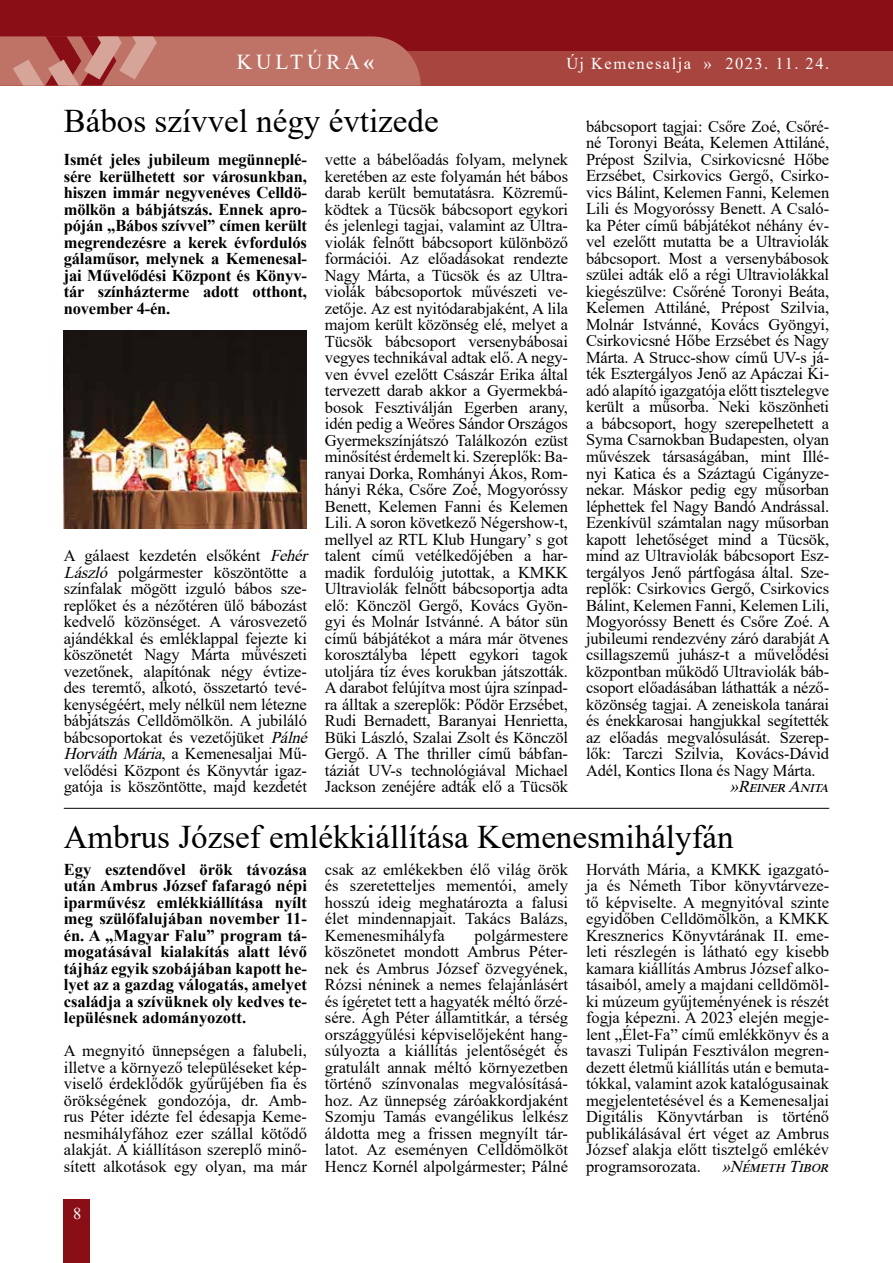
<style>
.page{position:relative;width:893px;height:1263px;background:#fff}
.page>*{position:absolute;margin:0;border:0;box-sizing:border-box;transform-origin:0 0}
.t1{font:33px "Times New Roman";color:#000}
.t2{font:21.3px "Times New Roman";letter-spacing:.185em;color:#fff}
.t3{font:16.5px/16.5px "Times New Roman";letter-spacing:-.01em;color:#000;text-align:justify}
.t4{font:700 16.5px/16.5px "Times New Roman";letter-spacing:-.005em;color:#000;text-align:justify}
.t5{font:16.5px "Times New Roman";letter-spacing:.09em;color:#fff}
.t6{font:italic 16.5px "Times New Roman";color:#000}
.s1{font-weight:700}
.s2{font-style:italic}
</style>
<div class="page">
<div style="left:0;top:0;width:893px;height:85px;background:#8a0e16"></div>
<div style="left:0;top:52px;width:893px;height:34px;background:#a8453e"></div>
<div style="left:64px;top:1199px;width:26px;height:64px;background:#8a0e16"></div>
<svg style="left:0;top:36px;width:421px;height:50px;background:#bd6f65"></svg>
<hr style="left:64px;top:808px;width:765px;height:1px;background:#000">
<img style="left:64px;top:330px;width:243px;height:198px">
<p class="t2" style="left:237px;top:46px;width:139px">KULTÚRA<span class="s1">«</span></p>
<p class="t5" style="left:566px;top:52px;width:264px">Új Kemenesalja » 2023. 11. 24.</p>
<h1 class="t1" style="left:64px;top:98px;width:376px">Bábos szívvel négy évtizede</h1>
<p class="t4" style="left:64px;top:151px;width:245px">Ismét jeles jubileum megünneplé&shy;sére kerülhetett sor városunkban, hiszen immár negyvenéves Celldö&shy;mölkön a bábjátszás. Ennek apro&shy;póján „Bábos szívvel” címen került megrendezésre a kerek évfordulós gálaműsor, melynek a Kemenesal&shy;jai Művelődési Központ és Könyv&shy;tár színházterme adott otthont, november 4-én.</p>
<p class="t3" style="left:64px;top:547px;width:250px;text-align:left">A gálaest kezdetén elsőként <span class="s2">Fehér László</span> polgármester köszöntötte a színfalak mögött izguló bábos sze&shy;replőket és a nézőtéren ülő bábozást kedvelő közönséget. A városvezető ajándékkal és emléklappal fejezte ki köszönetét Nagy Márta művészeti vezetőnek, alapítónak négy évtize&shy;des teremtő, alkotó, összetartó tevé&shy;kenységéért, mely nélkül nem létezne bábjátszás Celldömölkön. A jubiláló bábcsoportokat és vezetőjüket <span class="s2">Pálné HorváthMária</span>, a Kemenesaljai Mű&shy;velődési Központ és Könyvtár igaz&shy;gatója is köszöntötte, majd kezdetét</p>
<p class="t3" style="left:325px;top:151px;width:245px">vette a bábelőadás folyam, melynek keretében az este folyamán hét bábos darab került bemutatásra. Közremű&shy;ködtek a Tücsök bábcsoport egykori és jelenlegi tagjai, valamint az Ultra&shy;violák felnőtt bábcsoport különböző formációi. Az előadásokat rendezte Nagy Márta, a Tücsök és az Ultra&shy;violák bábcsoportok művészeti ve&shy;zetője. Az est nyitódarabjaként, A lila majom került közönség elé, melyet a Tücsök bábcsoport versenybábosai vegyes technikával adtak elő. A negy&shy;ven évvel ezelőtt Császár Erika által tervezett darab akkor a Gyermekbá&shy;bosok Fesztiválján Egerben arany, idén pedig a Weöres Sándor Országos Gyermekszínjátszó Találkozón ezüst minősítést érdemelt ki. Szereplők: Ba&shy;ranyai Dorka, Romhányi Ákos, Rom&shy;hányi Réka, Csőre Zoé, Mogyoróssy Benett, Kelemen Fanni és Kelemen Lili. A soron következő Négershow-t, mellyel az RTL Klub Hungary’ s got talent című vetélkedőjében a har&shy;madik fordulóig jutottak, a KMKK Ultraviolák felnőtt bábcsoportja adta elő: Könczöl Gergő, Kovács Gyön&shy;gyi és Molnár Istvánné. A bátor sün című bábjátékot a mára már ötvenes korosztályba lépett egykori tagok utoljára tíz éves korukban játszották.<br>A darabot felújítva most újra színpad&shy;ra álltak a szereplők: Pődör Erzsébet, Rudi Bernadett, Baranyai Henrietta, Büki László, Szalai Zsolt és Könczöl Gergő. A The thriller című bábfan&shy;táziát UV-s technológiával Michael Jackson zenéjére adták elő a Tücsök</p>
<p class="t3" style="left:586px;top:118px;width:246px">bábcsoport tagjai: Csőre Zoé, Csőré&shy;né Toronyi Beáta, Kelemen Attiláné, Prépost Szilvia, Csirkovicsné Hőbe Erzsébet, Csirkovics Gergő, Csirko&shy;vics Bálint, Kelemen Fanni, Kelemen Lili és Mogyoróssy Benett. A Csaló&shy;ka Péter című bábjátékot néhány év&shy;vel ezelőtt mutatta be a Ultraviolák bábcsoport. Most a versenybábosok szülei adták elő a régi Ultraviolákkal kiegészülve: Csőréné Toronyi Beáta, Kelemen Attiláné, Prépost Szilvia, Molnár Istvánné, Kovács Gyöngyi, Csirkovicsné Hőbe Erzsébet és Nagy Márta. A Strucc-show című UV-s já&shy;ték Esztergályos Jenő az Apáczai Ki&shy;adó alapító igazgatója előtt tisztelegve került a műsorba. Neki köszönheti a bábcsoport, hogy szerepelhetett a Syma Csarnokban Budapesten, olyan művészek társaságában, mint Illé&shy;nyi Katica és a Száztagú Cigányze&shy;nekar. Máskor pedig egy műsorban léphettek fel Nagy Bandó Andrással.<br>Ezenkívül számtalan nagy műsorban kapott lehetőséget mind a Tücsök, mind az Ultraviolák bábcsoport Esz&shy;tergályos Jenő pártfogása által. Sze&shy;replők: Csirkovics Gergő, Csirkovics Bálint, Kelemen Fanni, Kelemen Lili, Mogyoróssy Benett és Csőre Zoé. A jubileumi rendezvény záró darabját A csillagszemű juhász-t a művelődési központban működő Ultraviolák báb&shy;csoport előadásában láthatták a néző&shy;közönség tagjai. A zeneiskola tanárai és énekkarosai hangjukkal segítették az előadás megvalósulását. Szerep&shy;lők: Tarczi Szilvia, Kovács-Dávid Adél, Kontics Ilona és Nagy Márta.</p>
<p class="t6" style="left:730px;top:775px;width:106px">»ReinerAnita</p>
<h1 class="t1" style="left:64px;top:814px;width:671px">Ambrus József emlékkiállítása Kemenesmihályfán</h1>
<p class="t4" style="left:64px;top:860px;width:245px">Egy esztendővel örök távozása után Ambrus József fafaragó népi iparművész emlékkiállítása nyílt meg szülőfalujában november 11- én. A „Magyar Falu” program tá&shy;mogatásával kialakítás alatt lévő tájház egyik szobájában kapott he&shy;lyet az a gazdag válogatás, amelyet családja a szívüknek oly kedves te&shy;lepülésnek adományozott.</p>
<p class="t3" style="left:64px;top:1042px;width:245px">A megnyitó ünnepségen a falubeli, illetve a környező településeket kép&shy;viselő érdeklődők gyűrűjében fia és örökségének gondozója, dr. Amb&shy;rus Péter idézte fel édesapja Keme&shy;nesmihályfához ezer szállal kötődő alakját. A kiállításon szereplő minő&shy;sített alkotások egy olyan, ma már</p>
<p class="t5" style="left:73px;top:1202px;width:10px">8</p>
<p class="t3" style="left:325px;top:860px;width:245px">csak az emlékekben élő világ örök és szeretetteljes mementói, amely hosszú ideig meghatározta a falusi élet mindennapjait. Takács Balázs, Kemenesmihályfa</p>
<p class="t3" style="left:325px;top:926px;width:245px;text-indent:150px">polgármestere köszönetet mondott Ambrus Péter&shy;nek és Ambrus József özvegyének, Rózsi néninek a nemes felajánlásért és ígéretet tett a hagyaték méltó őrzé&shy;sére. Ágh Péter államtitkár, a térség országgyűlési képviselőjeként hang&shy;súlyozta a kiállítás jelentőségét és gratulált annak méltó környezetben történő színvonalas megvalósításá&shy;hoz. Az ünnepség záróakkordjaként Szomju Tamás evangélikus lelkész áldotta meg a frissen megnyílt tár&shy;latot. Az eseményen Celldömölköt Hencz Kornél alpolgármester; Pálné</p>
<p class="t3" style="left:586px;top:860px;width:245px">Horváth Mária, a KMKK igazgató&shy;ja és Németh Tibor könyvtárveze&shy;tő képviselte. A megnyitóval szinte egyidőben Celldömölkön, a KMKK Kresznerics Könyvtárának II. eme&shy;leti részlegén is látható egy kisebb kamara kiállítás Ambrus József alko&shy;tásaiból, amely a majdani celldömöl&shy;ki múzeum gyűjteményének is részét fogja képezni. A 2023 elején megje&shy;lent „Élet-Fa” című emlékkönyv és a tavaszi Tulipán Fesztiválon megren&shy;dezett életmű kiállítás után e bemuta&shy;tókkal, valamint azok katalógusainak megjelentetésével és a Kemenesaljai Digitális Könyvtárban is történő publikálásával ért véget az Ambrus József alakja előtt tisztelgő emlékév programsorozata.</p>
<p class="t6" style="left:722px;top:1154px;width:114px">»NémethTibor</p>
</div>
